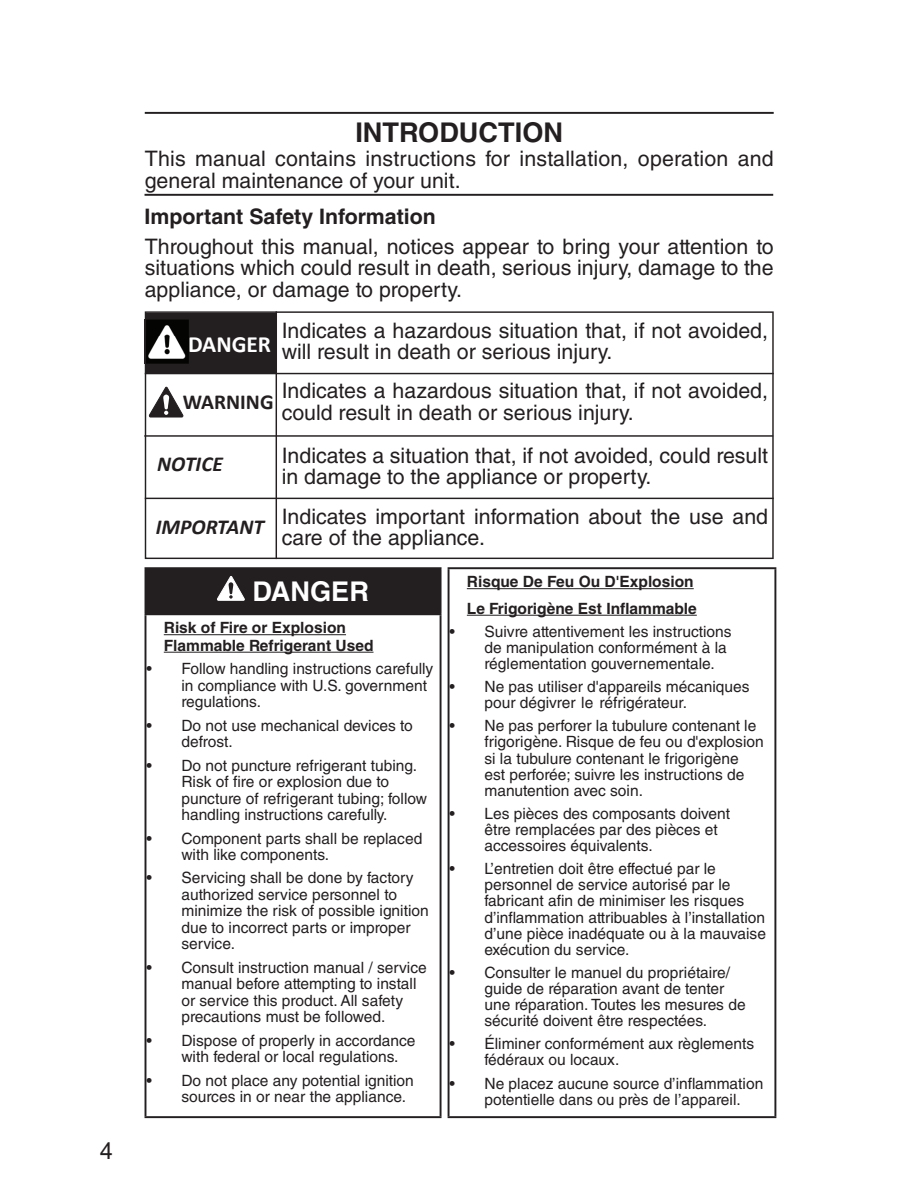
<style>
.page{position:relative;width:918px;height:1188px;background:#fff}
.page>*{position:absolute;margin:0;border:0;box-sizing:border-box;transform-origin:0 0}
.t1{font:700 27.15px "Helvetica LT Std";color:#231f20}
.t2{font:700 27.15px "Helvetica LT Std";color:#fff}
.t3{font:700 23.25px "Calibri";color:#fff}
.t4{font:23.25px "Arial";color:#231f20}
.t5{font:21.3px/21.3px "Helvetica LT Std";color:#231f20}
.t6{font:700 21.3px "Helvetica LT Std";color:#231f20}
.t7{font:italic 700 21.3px "Calibri";color:#231f20}
.t8{font:700 21.3px "Calibri";color:#231f20}
.t9{font:15.6px/16px "Helvetica LT Std";color:#231f20}
.t10{font:700 15.6px/17.4px "Helvetica LT Std";color:#231f20}
</style>
<div class="page">
<svg style="left:145px;top:311px;width:629px;height:248px"></svg>
<hr style="left:145px;top:112px;width:629px;height:2px;background:#231f20">
<div style="left:146px;top:313px;width:130px;height:61px;background:#231f20"></div>
<hr style="left:144px;top:435px;width:629px;height:2px;background:#231f20">
<hr style="left:145px;top:373px;width:629px;height:1px;background:#231f20">
<hr style="left:145px;top:498px;width:629px;height:1px;background:#231f20">
<hr style="left:276px;top:311px;width:1px;height:248px;background:#231f20">
<img style="left:145px;top:320px;width:44px;height:44px">
<img style="left:146px;top:337px;width:43px;height:15px">
<div style="left:146px;top:568px;width:295px;height:46px;background:#231f20"></div>
<hr style="left:145px;top:567px;width:297px;height:2px;background:#231f20">
<hr style="left:145px;top:569px;width:1px;height:44px;background:#231f20">
<hr style="left:440px;top:569px;width:2px;height:44px;background:#231f20">
<hr style="left:145px;top:615px;width:1px;height:501px;background:#231f20">
<hr style="left:440px;top:615px;width:2px;height:501px;background:#231f20">
<hr style="left:145px;top:613px;width:297px;height:2px;background:#231f20">
<hr style="left:145px;top:1116px;width:297px;height:2px;background:#231f20">
<svg style="left:217px;top:576px;width:28px;height:24px"></svg>
<hr style="left:164px;top:634px;width:182px;height:1px;background:#231f20">
<hr style="left:164px;top:652px;width:210px;height:1px;background:#231f20">
<hr style="left:448px;top:569px;width:2px;height:547px;background:#231f20">
<hr style="left:774px;top:569px;width:2px;height:547px;background:#231f20">
<hr style="left:448px;top:567px;width:328px;height:2px;background:#231f20">
<hr style="left:448px;top:1116px;width:328px;height:2px;background:#231f20">
<hr style="left:467px;top:588px;width:227px;height:1px;background:#231f20">
<hr style="left:467px;top:615px;width:230px;height:1px;background:#231f20">
<hr style="left:145px;top:194px;width:628px;height:2px;background:#231f20">
<svg style="left:149px;top:387px;width:34px;height:30px"></svg>
<h2 class="t4" style="left:100px;top:1138px;width:14px">4</h2>
<h1 class="t1" style="left:355px;top:122px;width:209px">INTRODUCTION</h1>
<h3 class="t5" style="left:145px;top:150px;width:631px">This manual contains instructions for installation, operation and general maintenance of your unit.</h3>
<h3 class="t6" style="left:145px;top:208px;width:293px">Important Safety Information</h3>
<h3 class="t5" style="left:145px;top:237px;width:630px;text-align:justify">Throughout this manual, notices appear to bring your attention to situations which could result in death, serious injury, damage to the appliance, or damage to property.</h3>
<h2 class="t3" style="left:188px;top:334px;width:84px">DANGER</h2>
<h3 class="t8" style="left:183px;top:393px;width:92px">WARNING</h3>
<h3 class="t7" style="left:157px;top:455px;width:67px">NOTICE</h3>
<h3 class="t7" style="left:156px;top:518px;width:110px">IMPORTANT</h3>
<h3 class="t5" style="left:282px;top:321px;width:488px">Indicates a hazardous situation that, if not avoided, will result in death or serious injury.</h3>
<h3 class="t5" style="left:282px;top:382px;width:488px">Indicates a hazardous situation that, if not avoided, could result in death or serious injury.</h3>
<h3 class="t5" style="left:282px;top:446px;width:488px">Indicates a situation that, if not avoided, could result in damage to the appliance or property.</h3>
<h3 class="t5" style="left:282px;top:507px;width:488px">Indicates important information about the use and care of the appliance.</h3>
<h1 class="t2" style="left:252px;top:581px;width:118px">DANGER</h1>
<p class="t10" style="left:164px;top:620px;width:211px">Risk of Fire or Explosion<br>Flammable Refrigerant Used</p>
<p class="t9" style="left:181px;top:662px;width:253px;line-height:16.5px;text-indent:-35px">• Follow handling instructions carefully in compliance with U.S. government regulations.</p>
<p class="t9" style="left:181px;top:718px;width:233px;line-height:16.5px;text-indent:-35px">• Do not use mechanical devices to defrost.</p>
<p class="t9" style="left:181px;top:758px;width:247px;line-height:16.5px;text-indent:-35px">• Do not puncture refrigerant tubing.<br>Risk of fire or explosion due to puncture of refrigerant tubing; follow handling instructions carefully.</p>
<p class="t9" style="left:181px;top:831px;width:242px;line-height:16.5px;text-indent:-35px">• Component parts shall be replaced with like components.</p>
<p class="t9" style="left:181px;top:871px;width:249px;line-height:16.5px;text-indent:-35px">• Servicing shall be done by factory authorized service personnel to minimize the risk of possible ignition due to incorrect parts or improper service.</p>
<p class="t9" style="left:181px;top:960px;width:247px;line-height:16.5px;text-indent:-35px">• Consult instruction manual / service manual before attempting to install or service this product. All safety precautions must be followed.</p>
<p class="t9" style="left:181px;top:1033px;width:236px;line-height:16.5px;text-indent:-35px">• Dispose of properly in accordance with federal or local regulations.</p>
<p class="t9" style="left:181px;top:1073px;width:234px;line-height:16.5px;text-indent:-35px">• Do not place any potential ignition sources in or near the appliance.</p>
<p class="t10" style="left:467px;top:570px;width:231px;line-height:26.5px">Risque De Feu Ou D'Explosion<br>Le Frigorigène Est Inflammable</p>
<p class="t9" style="left:484px;top:624px;width:249px;text-indent:-35px">• Suivre attentivement les instructions de manipulation conformément à la réglementation gouvernementale.</p>
<p class="t9" style="left:484px;top:680px;width:267px;text-indent:-35px">• Ne pas utiliser d'appareils mécaniques pour dégivrer le réfrigérateur.</p>
<p class="t9" style="left:484px;top:719px;width:281px;text-indent:-35px">• Ne pas perforer la tubulure contenant le frigorigène. Risque de feu ou d'explosion si la tubulure contenant le frigorigène<br>est perforée; suivre les instructions de manutention avec soin.</p>
<p class="t9" style="left:484px;top:807px;width:247px;text-indent:-35px">• Les pièces des composants doivent être remplacées par des pièces et accessoires équivalents.</p>
<p class="t9" style="left:484px;top:862px;width:283px;text-indent:-35px">• L’entretien doit être effectué par le personnel de service autorisé par le fabricant afin de minimiser les risques d’inflammation attribuables à l’installation d’une pièce inadéquate ou à la mauvaise exécution du service.</p>
<p class="t9" style="left:484px;top:966px;width:263px;text-indent:-35px">• Consulter le manuel du propriétaire/ guide de réparation avant de tenter une réparation. Toutes les mesures de sécurité doivent être respectées.</p>
<p class="t9" style="left:484px;top:1037px;width:271px;text-indent:-35px">• Éliminer conformément aux règlements fédéraux ou locaux.</p>
<p class="t9" style="left:484px;top:1076px;width:280px;text-indent:-35px">• Ne placez aucune source d’inflammation potentielle dans ou près de l’appareil.</p>
</div>
